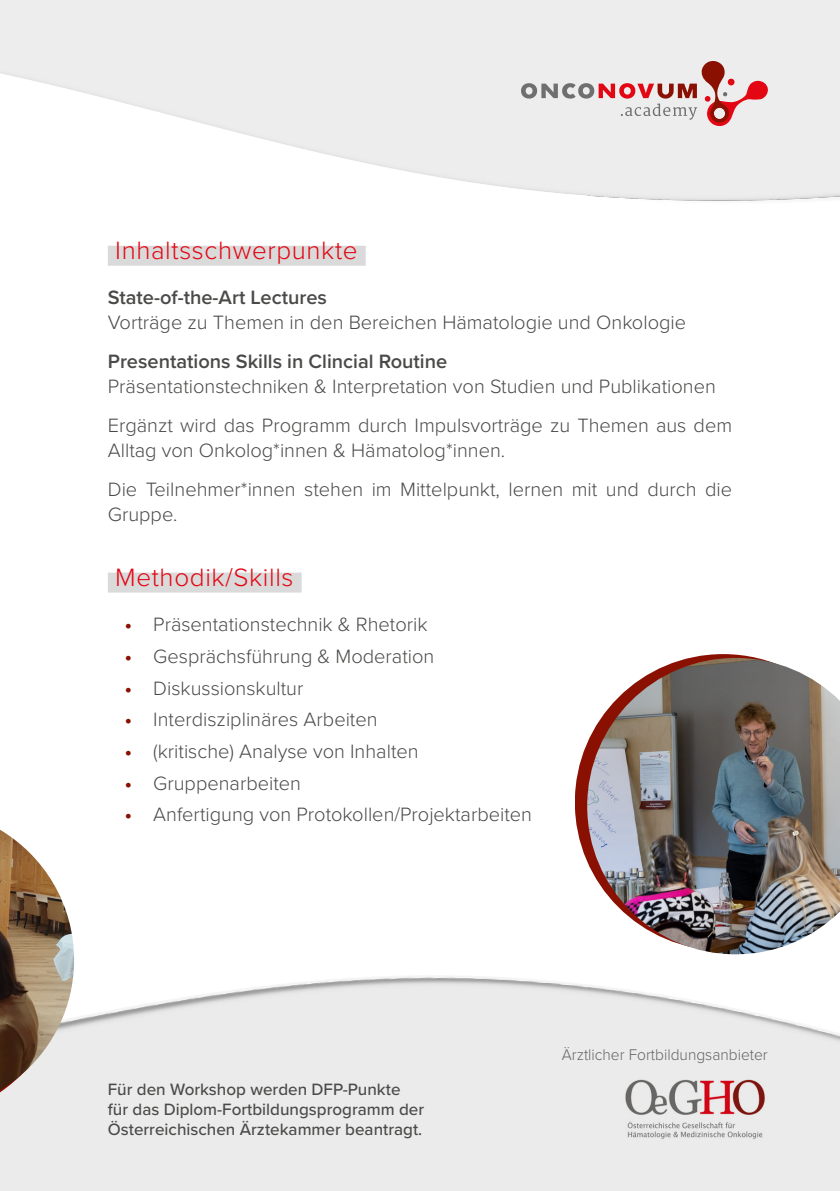
<style>
.page{position:relative;width:840px;height:1191px;background:#fff}
.page>*{position:absolute;margin:0;border:0;box-sizing:border-box;transform-origin:0 0}
.t1{font:300 26px "Proxima Nova";letter-spacing:.025em;color:#e30613}
.t2{font:300 20px/39.2px "Proxima Nova";color:#4a4a49}
.t3{font:600 20px "Proxima Nova";color:#4a4a49}
.t4{font:500 17px/20px "Proxima Nova";color:#4a4a49}
.t5{font:300 16px "Proxima Nova";color:#646363}
.s1{font-weight:700;color:#8a1002}
</style>
<div class="page">
<img style="left:0;top:0;width:839px;height:266px">
<svg style="left:520px;top:61px;width:247px;height:65px"></svg>
<img style="left:0;top:829px;width:74px;height:261px">
<svg style="left:575px;top:654px;width:182px;height:207px"></svg>
<img style="left:587px;top:658px;width:252px;height:296px">
<img style="left:622px;top:1076px;width:145px;height:65px">
<div style="left:108px;top:246px;width:257px;height:20px;background:#dadada"></div>
<div style="left:108px;top:572px;width:193px;height:20px;background:#dadada"></div>
<h1 class="t1" style="left:115px;top:231px;width:244px">Inhaltsschwerpunkte</h1>
<p class="t3" style="left:108px;top:282px;width:220px">State-of-the-Art Lectures</p>
<p class="t2" style="left:108px;top:301px;width:579px">Vorträge zu Themen in den Bereichen Hämatologie und Onkologie</p>
<p class="t3" style="left:108px;top:346px;width:341px">Presentations Skills in Clincial Routine</p>
<p class="t2" style="left:108px;top:365px;width:625px">Präsentationstechniken &amp; Interpretation von Studien und Publikationen<br>Ergänzt wird das Programm durch Impulsvorträge zu Themen aus dem</p>
<p class="t2" style="left:108px;top:430px;width:625px">Alltag von Onkolog*innen &amp; Hämatolog*innen.<br>Die Teilnehmer*innen stehen im Mittelpunkt, lernen mit und durch die</p>
<p class="t2" style="left:108px;top:494px;width:71px">Gruppe.</p>
<h1 class="t1" style="left:115px;top:557px;width:180px">Methodik/Skills</h1>
<p class="t2" style="left:125px;top:604px;width:304px"><span class="s1">•</span> Präsentationstechnik &amp; Rhetorik</p>
<p class="t2" style="left:125px;top:636px;width:311px"><span class="s1">•</span> Gesprächsführung &amp; Moderation</p>
<p class="t2" style="left:125px;top:667px;width:180px"><span class="s1">•</span> Diskussionskultur</p>
<p class="t2" style="left:125px;top:699px;width:254px"><span class="s1">•</span> Interdisziplinäres Arbeiten</p>
<p class="t2" style="left:125px;top:730px;width:295px"><span class="s1">•</span> (kritische) Analyse von Inhalten</p>
<p class="t2" style="left:125px;top:762px;width:178px"><span class="s1">•</span> Gruppenarbeiten</p>
<p class="t2" style="left:125px;top:794px;width:408px"><span class="s1">•</span> Anfertigung von Protokollen/Projektarbeiten</p>
<p class="t4" style="left:108px;top:1079px;width:318px">Für den Workshop werden DFP-Punkte für das Diplom-Fortbildungsprogramm der<br>Österreichischen Ärztekammer beantragt.</p>
<p class="t5" style="left:561px;top:1042px;width:207px">Ärztlicher Fortbildungsanbieter</p>
</div>
